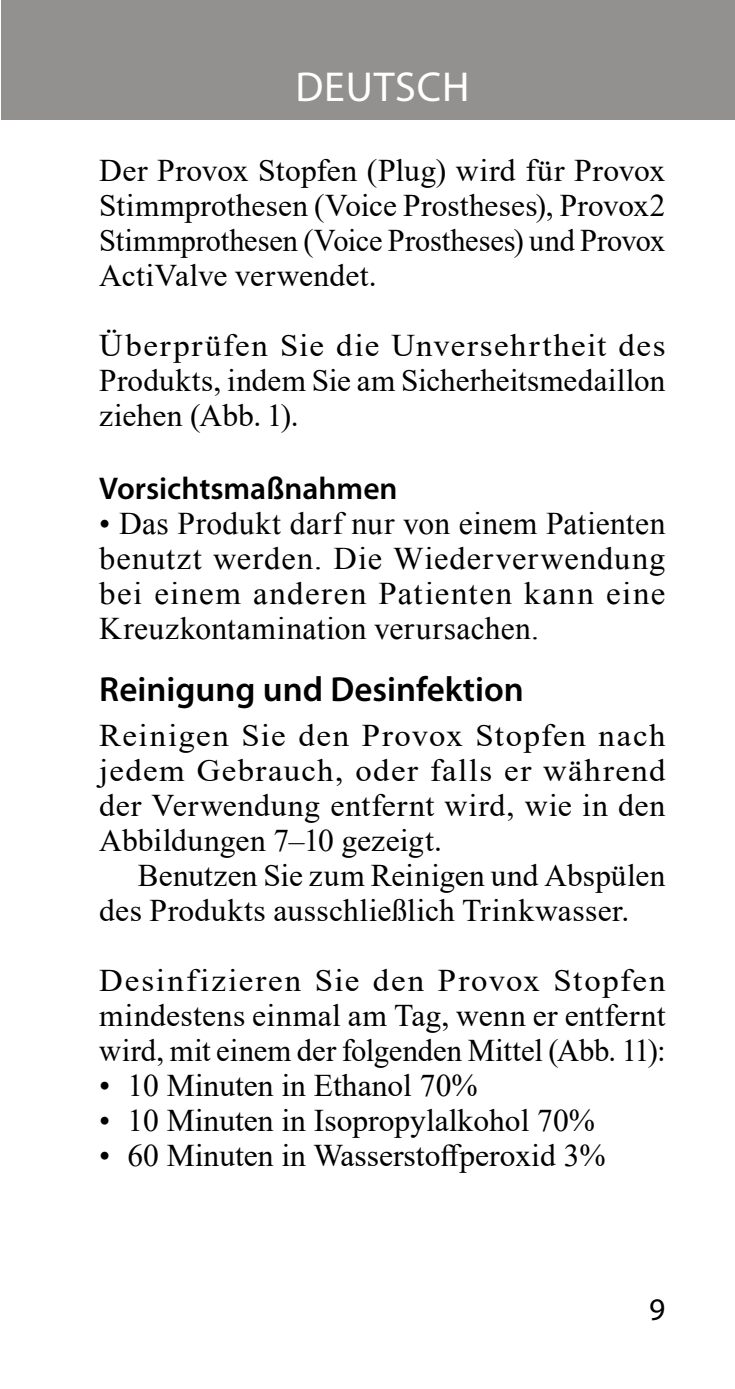
<style>
.page{position:relative;width:735px;height:1389px;background:#fff}
.page>*{position:absolute;margin:0;border:0;box-sizing:border-box;transform-origin:0 0}
.t1{font:42px "Myriad Pro";letter-spacing:.02em;color:#fff}
.t2{font:600 35px "Myriad Pro";color:#000}
.t3{font:31.5px/35px "Times New Roman";color:#000;text-align:justify;scale:1.04 1}
.t4{font:31.5px/35px "Times New Roman";color:#000;text-align:justify}
.t5{font:31.5px/35px "Times New Roman WGL";letter-spacing:.025em;color:#000;text-align:justify}
.t6{font:600 31.5px "Myriad Pro";color:#000}
.t7{font:31.5px "Myriad Pro";color:#000}
</style>
<div class="page">
<div style="left:2px;top:0;width:732px;height:119px;background:#93918f"></div>
<h1 class="t1" style="left:295px;top:61px;width:175px">DEUTSCH</h1>
<p class="t4" style="left:99px;top:152px;width:567px">Der Provox Stopfen (Plug) wird für Provox Stimmprothesen (Voice Prostheses), Provox2<br>Stimmprothesen (Voice Prostheses) und Provox ActiValve verwendet.</p>
<p class="t3" style="left:99px;top:327px;width:545px">Überprüfen Sie die Unversehrtheit des Produkts, indem Sie am Sicherheitsmedaillon ziehen (Abb. 1).</p>
<p class="t6" style="left:99px;top:468px;width:299px">Vorsichtsmaßnahmen</p>
<p class="t5" style="left:99px;top:506px;width:567px">• Das Produkt darf nur von einem Patienten benutzt werden. Die Wiederverwendung bei einem anderen Patienten kann eine Kreuzkontamination verursachen.</p>
<p class="t2" style="left:99px;top:667px;width:426px">Reinigung und Desinfektion</p>
<p class="t3" style="left:99px;top:717px;width:545px">Reinigen Sie den Provox Stopfen nach jedem Gebrauch, oder falls er während der Verwendung entfernt wird, wie in den Abbildungen 7–10 gezeigt.</p>
<p class="t4" style="left:99px;top:857px;width:567px;text-indent:38px">Benutzen Sie zum Reinigen und Abspülen des Produkts ausschließlich Trinkwasser.</p>
<p class="t3" style="left:99px;top:962px;width:545px">Desinfizieren Sie den Provox Stopfen mindestens einmal am Tag, wenn er entfernt wird, mit einem der folgenden Mittel (Abb. 11):</p>
<p class="t4" style="left:99px;top:1067px;width:379px">• 10 Minuten in Ethanol 70%</p>
<p class="t4" style="left:99px;top:1102px;width:497px">• 10 Minuten in Isopropylalkohol 70%</p>
<p class="t4" style="left:99px;top:1137px;width:507px">• 60 Minuten in Wasserstoffperoxid 3%</p>
<p class="t7" style="left:649px;top:1290px;width:18px">9</p>
</div>
